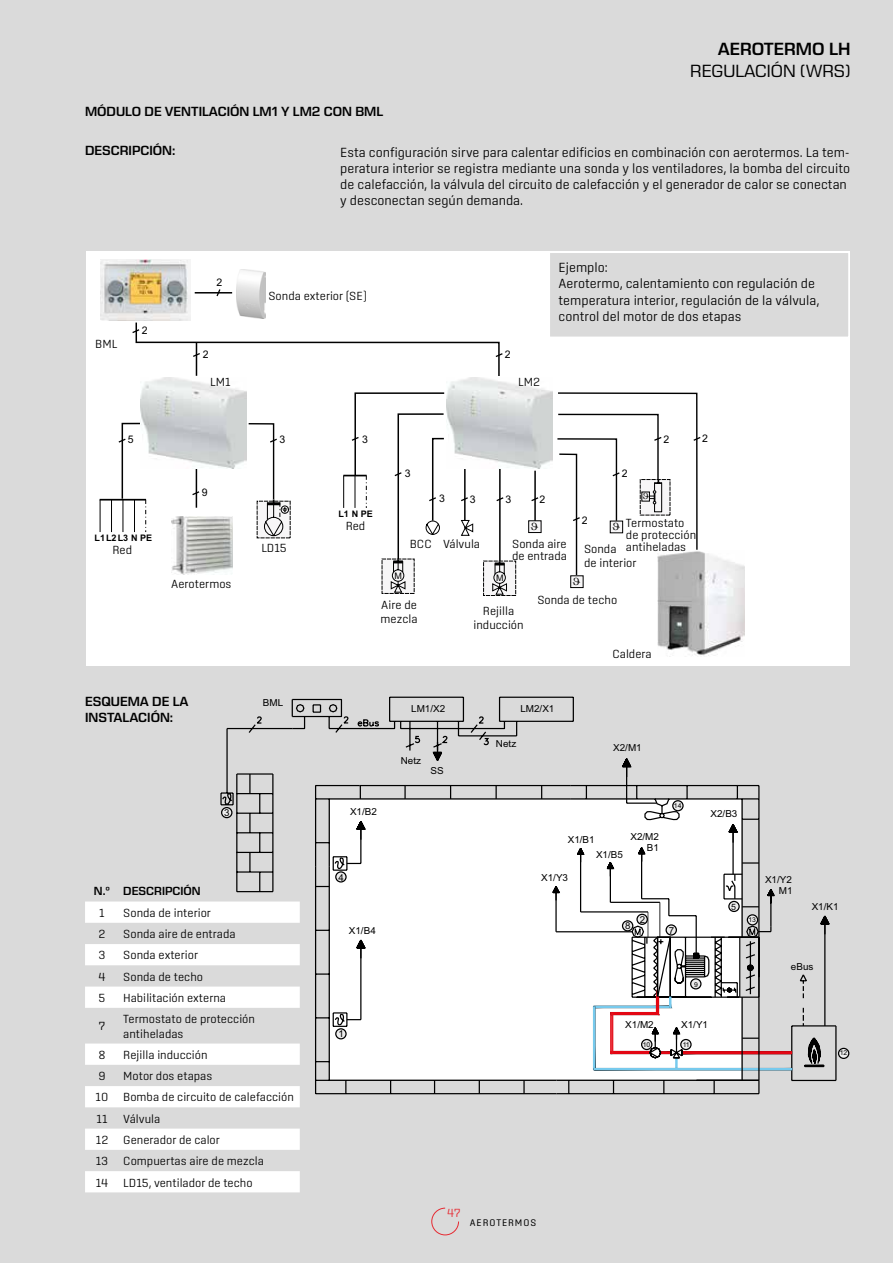
<style>
.page{position:relative;width:893px;height:1263px;background:#dadada}
.page>*{position:absolute;margin:0;border:0;box-sizing:border-box;transform-origin:0 0}
.t1{font:18px "Eurostile Next LT Pro";color:#000}
.t2{font:600 18px "Eurostile Next LT Pro";color:#000}
.t3{font:300 13.5px/16.2px "Center";color:#000}
.t4{font:600 13.5px/16.2px "Eurostile Next LT Pro";color:#000}
.t5{font:300 12px/21.3px "Center";color:#000}
.t6{font:600 12px "Eurostile Next LT Pro";color:#000}
.t7{font:300 12px "Center";color:#e62a32}
.t8{font:10.5px "Arial";color:#000}
.t9{font:9.75px "Center";letter-spacing:.095em;color:#000}
.t10{font:9.6px/10.8px "Arial";color:#000;text-align:right}
.t11{font:700 9px "Arial";color:#000}
.t12{font:9px "Arial";color:#000}
.t13{font:8.7px "Arial";color:#000}
.t14{font:6.75px "Arial";color:#000}
</style>
<div class="page">
<svg style="left:431px;top:1207px;width:28px;height:29px"></svg>
<div style="left:838px;top:1048px;width:11px;height:10px;background:#ededed;border-radius:50%"></div>
<div style="left:838px;top:1048px;width:11px;height:11px;border:1px solid #000;border-radius:50%"></div>
<svg style="left:220px;top:696px;width:617px;height:497px"></svg>
<svg style="left:85px;top:901px;width:215px;height:291px;fill:#f8f8f8"></svg>
<div style="left:86px;top:252px;width:764px;height:414px;background:#fff"></div>
<img style="left:237px;top:270px;width:28px;height:18px">
<hr style="left:534px;top:471px;width:2px;height:50px;background:#000">
<svg style="left:531px;top:496px;width:8px;height:6px"></svg>
<hr style="left:499px;top:464px;width:2px;height:97px;background:#000">
<svg style="left:257px;top:537px;width:34px;height:1px"></svg>
<div style="left:483px;top:561px;width:33px;height:35px;background:#f7f6f7;border:1px dashed #000"></div>
<svg style="left:492px;top:561px;width:16px;height:34px"></svg>
<div style="left:528px;top:520px;width:13px;height:13px;background:#f7f6f7;border:1px solid #000"></div>
<div style="left:382px;top:559px;width:33px;height:35px;background:#f7f6f7"></div>
<svg style="left:390px;top:559px;width:16px;height:34px"></svg>
<div style="left:570px;top:575px;width:14px;height:13px;background:#f7f6f7;border:1px solid #000"></div>
<hr style="left:100px;top:499px;width:46px;height:1px;background:#000">
<svg style="left:117px;top:288px;width:387px;height:249px"></svg>
<hr style="left:123px;top:500px;width:1px;height:32px;background:#000">
<hr style="left:111px;top:500px;width:1px;height:32px;background:#000">
<hr style="left:100px;top:500px;width:1px;height:32px;background:#000">
<img style="left:657px;top:552px;width:88px;height:105px">
<img style="left:447px;top:378px;width:106px;height:90px">
<img style="left:140px;top:378px;width:106px;height:90px">
<img style="left:101px;top:260px;width:89px;height:61px">
<img style="left:171px;top:517px;width:61px;height:58px">
<div style="left:549px;top:252px;width:300px;height:85px;background:#dadada"></div>
<div style="left:549px;top:252px;width:301px;height:86px;border:2px solid #fff"></div>
<svg style="left:557px;top:392px;width:145px;height:193px"></svg>
<h1 class="t2" style="left:718px;top:39px;width:134px">AEROTERMO LH</h1>
<h1 class="t1" style="left:690px;top:61px;width:162px">REGULACIÓN (WRS)</h1>
<p class="t4" style="left:85px;top:103px;width:300px">MÓDULO DE VENTILACIÓN LM1 Y LM2 CON BML</p>
<p class="t3" style="left:340px;top:144px;width:511px">Esta configuración sirve para calentar edificios en combinación con aerotermos. La tem&shy;peratura interior se registra mediante una sonda y los ventiladores, la bomba del circuito de calefacción, la válvula del circuito de calefacción y el generador de calor se conectan y desconectan según demanda.</p>
<p class="t4" style="left:85px;top:143px;width:92px">DESCRIPCIÓN:</p>
<p class="t5" style="left:95px;top:333px;width:24px">BML</p>
<p class="t8" style="left:142px;top:325px;width:7px">2</p>
<p class="t8" style="left:128px;top:433px;width:7px">5</p>
<p class="t11" style="left:95px;top:533px;width:59px">L1L2L3 N PE</p>
<p class="t5" style="left:113px;top:539px;width:21px">Red</p>
<p class="t8" style="left:217px;top:276px;width:7px">2</p>
<p class="t5" style="left:268px;top:285px;width:100px">Sonda exterior (SE)</p>
<p class="t8" style="left:203px;top:349px;width:7px">2</p>
<p class="t8" style="left:505px;top:348px;width:7px">2</p>
<p class="t5" style="left:210px;top:371px;width:22px">LM1</p>
<p class="t5" style="left:518px;top:371px;width:23px">LM2</p>
<p class="t3" style="left:559px;top:259px;width:262px">Ejemplo:<br>Aerotermo, calentamiento con regulación de temperatura interior, regulación de la válvula, control del motor de dos etapas</p>
<p class="t8" style="left:202px;top:486px;width:7px">9</p>
<p class="t8" style="left:279px;top:433px;width:7px">3</p>
<p class="t8" style="left:362px;top:433px;width:7px">3</p>
<p class="t8" style="left:405px;top:467px;width:7px">3</p>
<p class="t8" style="left:439px;top:492px;width:7px">3</p>
<p class="t8" style="left:470px;top:493px;width:7px">3</p>
<p class="t8" style="left:539px;top:493px;width:7px">2</p>
<p class="t8" style="left:505px;top:493px;width:7px">3</p>
<p class="t8" style="left:622px;top:468px;width:7px">2</p>
<p class="t8" style="left:663px;top:433px;width:7px">2</p>
<p class="t8" style="left:702px;top:433px;width:7px">2</p>
<p class="t5" style="left:171px;top:573px;width:62px">Aerotermos</p>
<p class="t5" style="left:261px;top:537px;width:27px">LD15</p>
<p class="t11" style="left:338px;top:509px;width:36px">L1 N PE</p>
<p class="t5" style="left:346px;top:515px;width:21px">Red</p>
<p class="t8" style="left:582px;top:514px;width:7px">2</p>
<p class="t5" style="left:626px;top:512px;width:60px">Termostato</p>
<p class="t5" style="left:626px;top:524px;width:72px">de protección</p>
<p class="t5" style="left:584px;top:536px;width:104px">Sonda antiheladas</p>
<p class="t5" style="left:584px;top:552px;width:54px">de interior</p>
<p class="t5" style="left:537px;top:589px;width:81px">Sonda de techo</p>
<p class="t5" style="left:410px;top:533px;width:72px">BCC Válvula</p>
<p class="t5" style="left:512px;top:538px;width:56px;line-height:12px">Sonda aire de entrada</p>
<p class="t12" style="left:394px;top:570px;width:9px">M</p>
<p class="t12" style="left:496px;top:572px;width:9px">M</p>
<p class="t5" style="left:381px;top:597px;width:39px;line-height:14.4px">Aire de mezcla</p>
<p class="t5" style="left:473px;top:603px;width:52px;line-height:14.4px;text-align:center">Rejilla inducción</p>
<p class="t5" style="left:612px;top:643px;width:41px">Caldera</p>
<p class="t4" style="left:85px;top:693px;width:105px">ESQUEMA DE LA<br>INSTALACIÓN:</p>
<p class="t10" style="left:263px;top:698px;width:22px">BML</p>
<p class="t10" style="left:224px;top:807px;width:7px">3</p>
<p class="t6" style="left:94px;top:884px;width:108px">N.º DESCRIPCIÓN</p>
<p class="t5" style="left:99px;top:902px;width:7px">1</p>
<p class="t5" style="left:123px;top:902px;width:89px">Sonda de interior</p>
<p class="t5" style="left:99px;top:923px;width:9px">2</p>
<p class="t5" style="left:123px;top:923px;width:114px">Sonda aire de entrada</p>
<p class="t5" style="left:99px;top:944px;width:9px">3</p>
<p class="t5" style="left:123px;top:944px;width:76px">Sonda exterior</p>
<p class="t5" style="left:98px;top:966px;width:9px">4</p>
<p class="t5" style="left:123px;top:966px;width:81px">Sonda de techo</p>
<p class="t5" style="left:99px;top:987px;width:8px">5</p>
<p class="t5" style="left:123px;top:987px;width:104px">Habilitación externa</p>
<p class="t5" style="left:99px;top:1015px;width:8px">7</p>
<p class="t5" style="left:123px;top:1012px;width:133px;line-height:14.4px">Termostato de protección antiheladas</p>
<p class="t5" style="left:98px;top:1044px;width:9px">8</p>
<p class="t5" style="left:123px;top:1044px;width:86px">Rejilla inducción</p>
<p class="t5" style="left:98px;top:1065px;width:9px">9</p>
<p class="t5" style="left:96px;top:1065px;width:200px;text-indent:28px">Motor dos etapas<br>10 Bomba de circuito de calefacción<br>11</p>
<p class="t5" style="left:96px;top:1108px;width:170px;text-indent:28px">Válvula<br>12 Generador de calor<br>13 Compuertas aire de mezcla<br>14</p>
<p class="t5" style="left:123px;top:1171px;width:131px">LD15, ventilador de techo</p>
<p class="t10" style="left:411px;top:703px;width:36px">LM1/X2</p>
<p class="t10" style="left:520px;top:703px;width:36px">LM2/X1</p>
<p class="t10" style="left:496px;top:738px;width:22px">Netz</p>
<p class="t10" style="left:613px;top:743px;width:30px">X2/M1</p>
<p class="t10" style="left:401px;top:756px;width:22px">Netz</p>
<p class="t10" style="left:431px;top:765px;width:15px">SS</p>
<p class="t10" style="left:350px;top:806px;width:28px">X1/B2</p>
<p class="t14" style="left:674px;top:801px;width:9px">14</p>
<p class="t10" style="left:710px;top:809px;width:28px">X2/B3</p>
<p class="t10" style="left:630px;top:831px;width:30px">X2/M2<br>B1</p>
<p class="t10" style="left:568px;top:834px;width:28px">X1/B1</p>
<p class="t10" style="left:596px;top:849px;width:28px">X1/B5</p>
<p class="t10" style="left:338px;top:872px;width:7px">4</p>
<p class="t10" style="left:541px;top:872px;width:28px">X1/Y3</p>
<p class="t10" style="left:765px;top:874px;width:29px">X1/Y2<br>M1</p>
<p class="t13" style="left:731px;top:902px;width:6px">5</p>
<p class="t10" style="left:812px;top:901px;width:28px">X1/K1</p>
<p class="t10" style="left:349px;top:925px;width:28px">X1/B4</p>
<p class="t10" style="left:625px;top:921px;width:7px">8</p>
<p class="t10" style="left:640px;top:914px;width:7px">2</p>
<p class="t10" style="left:669px;top:925px;width:7px">7</p>
<p class="t14" style="left:748px;top:916px;width:9px">13</p>
<p class="t10" style="left:791px;top:961px;width:24px">eBus</p>
<p class="t14" style="left:694px;top:980px;width:5px">9</p>
<p class="t10" style="left:625px;top:1019px;width:30px">X1/M2</p>
<p class="t10" style="left:681px;top:1019px;width:28px">X1/Y1</p>
<p class="t10" style="left:338px;top:1029px;width:7px">1</p>
<p class="t14" style="left:643px;top:1040px;width:9px">10</p>
<p class="t14" style="left:683px;top:1040px;width:9px">11</p>
<p class="t14" style="left:840px;top:1049px;width:9px">12</p>
<p class="t7" style="left:447px;top:1206px;width:15px">47</p>
<p class="t9" style="left:470px;top:1217px;width:68px">AEROTERMOS</p>
</div>
